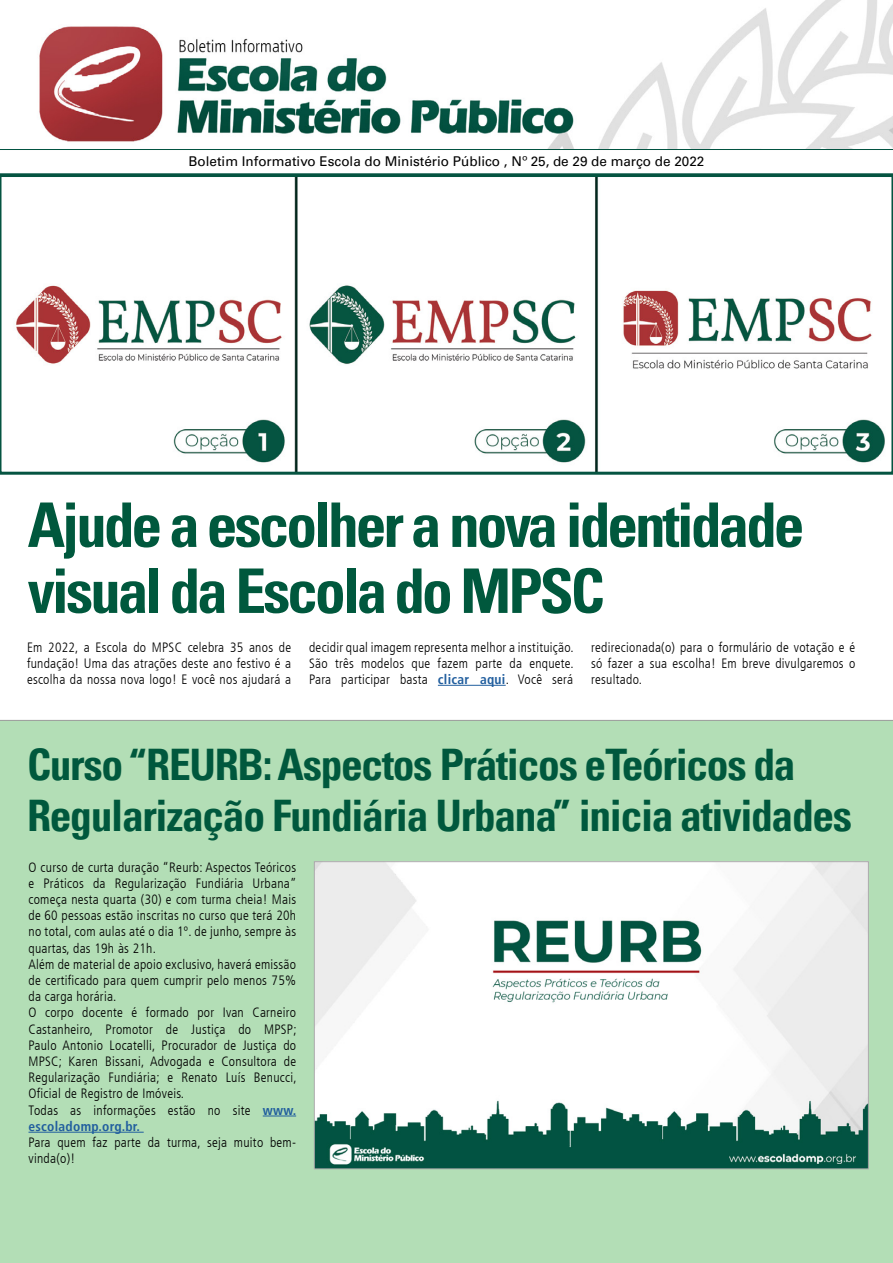
<style>
.page{position:relative;width:893px;height:1263px;background:#fff}
.page>*{position:absolute;margin:0;border:0;box-sizing:border-box;transform-origin:0 0}
.t1{font:700 condensed 61.5px/66px "Univers";letter-spacing:-.05em;color:#00583d}
.t2{font:700 condensed 43.5px/51px "Univers";letter-spacing:-.03em;color:#00583d}
.t3{font:300 condensed 13.5px/16.2px "Frutiger LT";letter-spacing:.02em;color:#000;text-align:justify}
.t4{font:13.5px "Univers";color:#000}
.s1{font-weight:700;color:#215e9e}
</style>
<div class="page">
<div style="left:0;top:720px;width:893px;height:543px;background:#b3deb6"></div>
<svg style="left:39px;top:0;width:854px;height:149px"></svg>
<svg style="left:0;top:149px;width:893px;height:25px"></svg>
<hr style="left:438px;top:685px;width:68px;height:1px;background:#215e9e">
<hr style="left:263px;top:1116px;width:33px;height:1px;background:#215e9e">
<hr style="left:28px;top:1132px;width:116px;height:1px;background:#215e9e">
<img style="left:316px;top:863px;width:551px;height:304px">
<div style="left:314px;top:861px;width:555px;height:308px;border:1px solid #aaa"></div>
<svg style="left:0;top:174px;width:893px;height:301px"></svg>
<p class="t4" style="left:189px;top:153px;width:517px">Boletim Informativo Escola do Ministério Público , Nº 25, de 29 de março de 2022</p>
<h1 class="t1" style="left:28px;top:491px;width:778px">Ajude a escolher a nova identidade visual da Escola do MPSC</h1>
<p class="t3" style="left:27px;top:639px;width:266px">Em 2022, a Escola do MPSC celebra 35 anos de fundação! Uma das atrações deste ano festivo é a escolha da nossa nova logo! E você nos ajudará a</p>
<p class="t3" style="left:309px;top:639px;width:266px">decidir qual imagem representa melhor a instituição.<br>São três modelos que fazem parte da enquete.<br>Para participar basta <span class="s1">clicar aqui</span>. Você será</p>
<p class="t3" style="left:591px;top:639px;width:266px">redirecionada(o) para o formulário de votação e é só fazer a sua escolha! Em breve divulgaremos o resultado.</p>
<h2 class="t2" style="left:27px;top:738px;width:827px">Curso “REURB: Aspectos Práticos e Teóricos da<br>Regularização Fundiária Urbana” inicia atividades</h2>
<p class="t3" style="left:28px;top:859px;width:270px;text-align:left">O curso de curta duração “Reurb: Aspectos Teóricos e Práticos da Regularização Fundiária Urbana” começa nesta quarta (30) e com turma cheia! Mais de 60 pessoas estão inscritas no curso que terá 20h no total, com aulas até o dia 1º. de junho, sempre às quartas, das 19h às 21h.<br>Além de material de apoio exclusivo, haverá emissão de certificado para quem cumprir pelo menos 75% da carga horária.<br>O corpo docente é formado por Ivan Carneiro Castanheiro, Promotor de Justiça do MPSP; Paulo Antonio Locatelli, Procurador de Justiça do MPSC; Karen Bissani, Advogada e Consultora de Regularização Fundiária; e Renato Luís Benucci, Oficial de Registro de Imóveis.<br>Todas as informações estão no site <span class="s1">www. escoladomp.org.br.</span></p>
<p class="t3" style="left:28px;top:1134px;width:269px">Para quem faz parte da turma, seja muito bem&shy;vinda(o)!</p>
</div>
